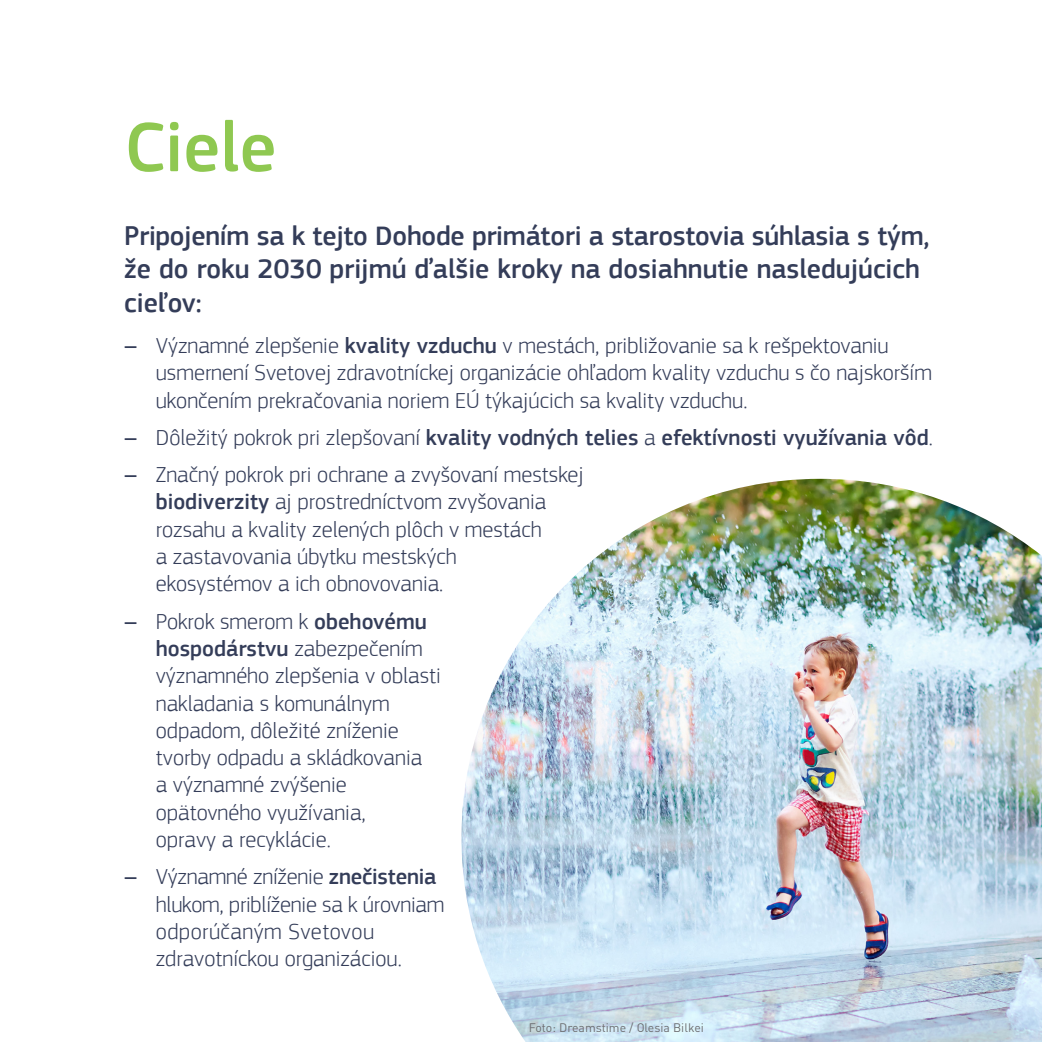
<style>
.page{position:relative;width:1042px;height:1042px;background:#fff}
.page>*{position:absolute;margin:0;border:0;box-sizing:border-box;transform-origin:0 0}
.Heading{font:500 72.8px "EC Square Sans Pro";color:#8fc851}
.Copy{font:500 28px/33.6px "EC Square Sans Pro";color:#343d59}
.t1{font:300 22.75px/27.3px "EC Square Sans Pro";color:#343d59}
.t2{font:500 22.75px "EC Square Sans Pro";color:#343d59}
.Copy-2{font:12.25px "DIN Pro";color:#6c6d70}
.s1{font-weight:500}
.s2{font-weight:300}
</style>
<div class="page">
<img style="left:461px;top:479px;width:581px;height:563px">
<p class="Heading" style="left:124px;top:105px;width:154px">Ciele</p>
<p class="Copy" style="left:124px;top:219px;width:807px">Pripojením sa k tejto Dohode primátori a starostovia súhlasia s tým, že do roku 2030 prijmú ďalšie kroky na dosiahnutie nasledujúcich cieľov:</p>
<p class="t1" style="left:156px;top:332px;width:777px;text-indent:-32px"><span class="s1">‒</span> Významné zlepšenie <span class="s1">kvality vzduchu</span> v mestách, približovanie sa k rešpektovaniu usmernení Svetovej zdravotníckej organizácie ohľadom kvality vzduchu s čo najskorším ukončením prekračovania noriem EÚ týkajúcich sa kvality vzduchu.</p>
<p class="t2" style="left:124px;top:424px;width:810px">‒ <span class="s2">Dôležitý pokrok pri zlepšovaní</span> kvality vodných telies <span class="s2">a</span> efektívnosti využívania vôd<span class="s2">.</span></p>
<p class="t1" style="left:156px;top:461px;width:429px;text-indent:-32px"><span class="s1">‒</span> Značný pokrok pri ochrane a zvyšovaní mestskej <span class="s1">biodiverzity</span> aj prostredníctvom zvyšovania rozsahu a kvality zelených plôch v mestách<br>a zastavovania úbytku mestských<br>ekosystémov a ich obnovovania.</p>
<p class="t1" style="left:156px;top:607px;width:287px;text-indent:-32px"><span class="s1">‒</span> Pokrok smerom k <span class="s1">obehovému hospodárstvu</span> zabezpečením významného zlepšenia v oblasti nakladania s komunálnym odpadom, dôležité zníženie tvorby odpadu a skládkovania<br>a významné zvýšenie opätovného využívania,<br>opravy a recyklácie.</p>
<p class="t1" style="left:156px;top:863px;width:290px;text-indent:-32px"><span class="s1">‒</span> Významné zníženie <span class="s1">znečistenia </span>hlukom, priblíženie sa k úrovniam odporúčaným Svetovou zdravotníckou organizáciou.</p>
<p class="Copy-2" style="left:529px;top:1018px;width:177px">Foto: Dreamstime / Olesia Bilkei</p>
</div>
